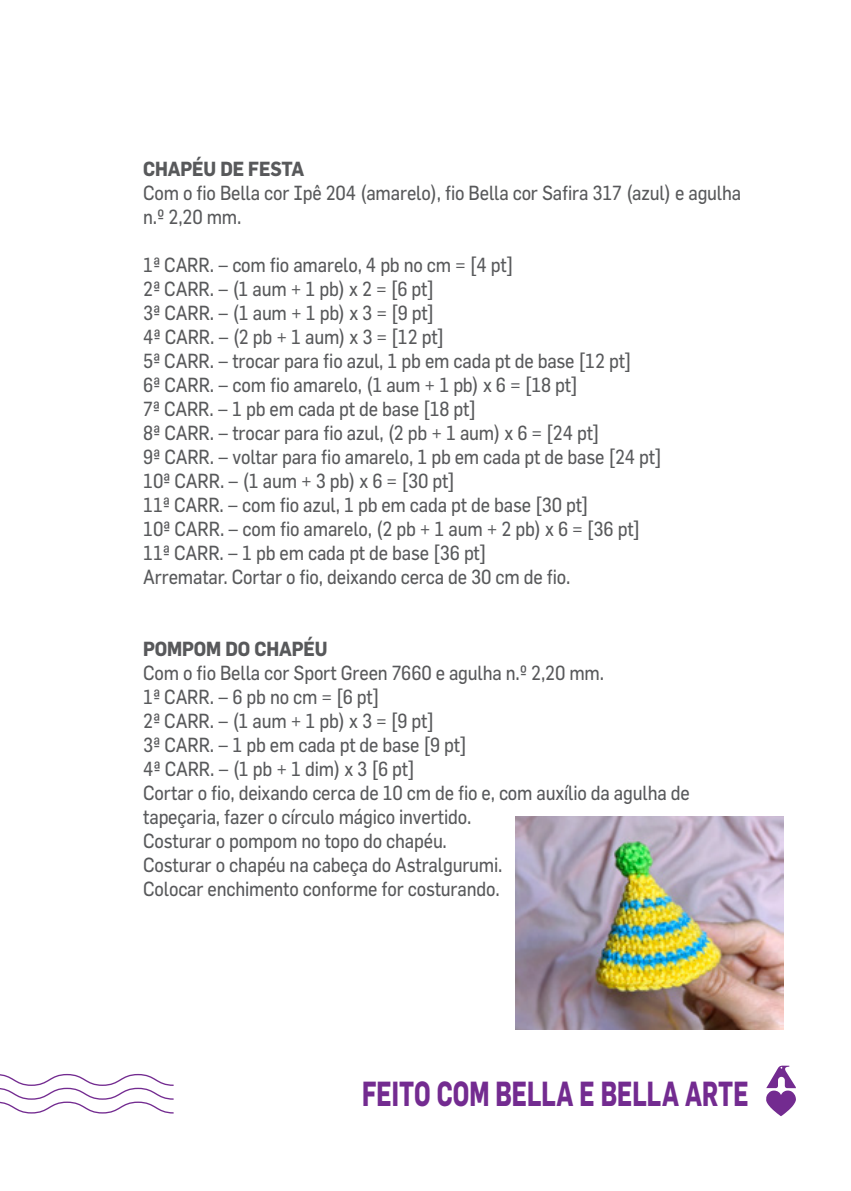
<style>
.page{position:relative;width:851px;height:1191px;background:#fff}
.page>*{position:absolute;margin:0;border:0;box-sizing:border-box;transform-origin:0 0}
.t1{font:700 34.2px "Flama";color:#732b90;scale:.7 1}
.t2{font:20px/24px "Flama";letter-spacing:-.01em;color:#58595b;scale:.9 1}
.t3{font:700 20px "Flama";letter-spacing:-.01em;color:#58595b;scale:.9 1}
</style>
<div class="page">
<svg style="left:0;top:1074px;width:173px;height:39px"></svg>
<svg style="left:766px;top:1065px;width:30px;height:51px"></svg>
<img style="left:515px;top:816px;width:268px;height:213px">
<p class="t3" style="left:143px;top:157px;width:180px">CHAPÉU DE FESTA</p>
<p class="t2" style="left:143px;top:180px;width:666px">Com o fio Bella cor Ipê 204 (amarelo), fio Bella cor Safira 317 (azul) e agulha n.º 2,20 mm.</p>
<p class="t2" style="left:143px;top:252px;width:577px">1ª CARR. – com fio amarelo, 4 pb no cm = [4 pt]<br>2ª CARR. – (1 aum + 1 pb) x 2 = [6 pt]<br>3ª CARR. – (1 aum + 1 pb) x 3 = [9 pt]<br>4ª CARR. – (2 pb + 1 aum) x 3 = [12 pt]<br>5ª CARR. – trocar para fio azul, 1 pb em cada pt de base [12 pt]<br>6ª CARR. – com fio amarelo, (1 aum + 1 pb) x 6 = [18 pt]<br>7ª CARR. – 1 pb em cada pt de base [18 pt]<br>8ª CARR. – trocar para fio azul, (2 pb + 1 aum) x 6 = [24 pt]<br>9ª CARR. – voltar para fio amarelo, 1 pb em cada pt de base [24 pt] 10ª CARR. – (1 aum + 3 pb) x 6 = [30 pt]<br>11ª CARR. – com fio azul, 1 pb em cada pt de base [30 pt]<br>10ª CARR. – com fio amarelo, (2 pb + 1 aum + 2 pb) x 6 = [36 pt] 11ª CARR. – 1 pb em cada pt de base [36 pt]<br>Arrematar. Cortar o fio, deixando cerca de 30 cm de fio.</p>
<p class="t3" style="left:143px;top:637px;width:206px">POMPOM DO CHAPÉU</p>
<p class="t2" style="left:143px;top:660px;width:608px">Com o fio Bella cor Sport Green 7660 e agulha n.º 2,20 mm.<br>1ª CARR. – 6 pb no cm = [6 pt]<br>2ª CARR. – (1 aum + 1 pb) x 3 = [9 pt]<br>3ª CARR. – 1 pb em cada pt de base [9 pt]<br>4ª CARR. – (1 pb + 1 dim) x 3 [6 pt]<br>Cortar o fio, deixando cerca de 10 cm de fio e, com auxílio da agulha de tapeçaria, fazer o círculo mágico invertido.<br>Costurar o pompom no topo do chapéu.<br>Costurar o chapéu na cabeça do Astralgurumi.<br>Colocar enchimento conforme for costurando.</p>
<h1 class="t1" style="left:362px;top:1073px;width:553px">FEITO COM BELLA E BELLA ARTE</h1>
</div>
